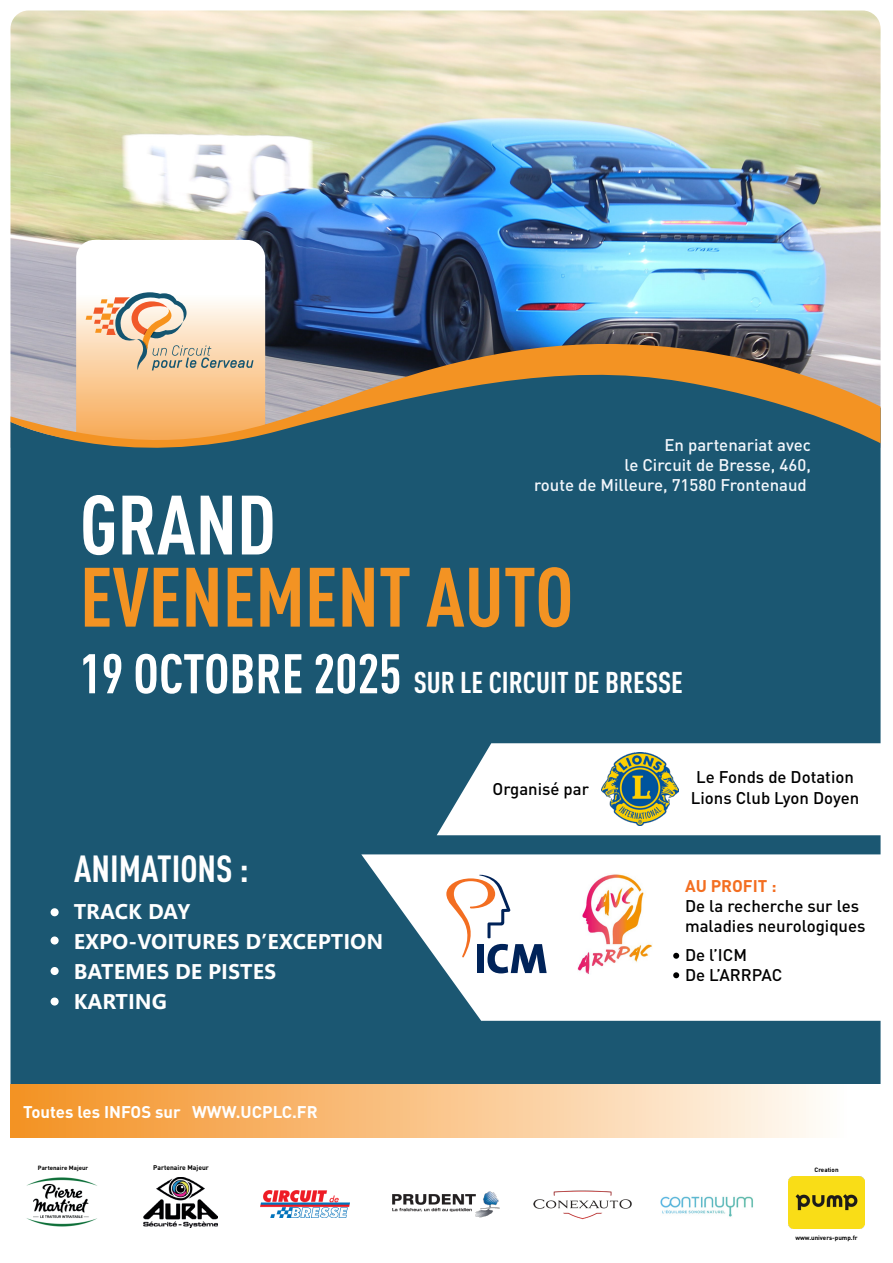
<style>
.page{position:relative;width:893px;height:1263px;background:#fff}
.page>*{position:absolute;margin:0;border:0;box-sizing:border-box;transform-origin:0 0}
.t1{font:700 condensed 82.65px "DIN Pro";color:#f39323}
.t2{font:700 condensed 82.65px "DIN Pro";color:#fff}
.t3{font:700 condensed 37.2px "DIN Pro";color:#fff}
.t4{font:700 condensed 29.7px "DIN Pro";color:#fff}
.t5{font:21.15px/30px "Segoe UI Variable";color:#fff}
.t6{font:500 16.8px/20.1px "DIN Pro";color:#000001}
.t7{font:500 16.8px/20.1px "DIN Pro";color:#f2f6fb;text-align:right}
.t8{font:700 16.8px "DIN Pro";color:#fff}
.t9{font:700 16.8px "DIN Pro";color:#f36e21}
.t10{font:700 6.75px "DIN Pro";color:#000001}
.t11{font:700 6.15px "DIN Pro";color:#000001}
.t12{font:700 6px "DIN Pro";color:#000001}
.s1{font-size:54.9px}
</style>
<div class="page">
<img style="left:10px;top:11px;width:870px;height:307px">
<svg style="left:76px;top:240px;width:189px;height:78px"></svg>
<div style="left:10px;top:485px;width:870px;height:599px;background:#1b5772"></div>
<svg style="left:10px;top:318px;width:870px;height:167px;background:#67726e"></svg>
<img style="left:261px;top:1190px;width:89px;height:27px">
<div style="left:10px;top:1084px;width:870px;height:53px;background:linear-gradient(to right,#f49020,#fff)"></div>
<img style="left:144px;top:1177px;width:74px;height:50px">
<img style="left:26px;top:1177px;width:71px;height:50px">
<img style="left:392px;top:1191px;width:108px;height:27px">
<img style="left:788px;top:1176px;width:76px;height:52px">
<svg style="left:437px;top:743px;width:444px;height:92px"></svg>
<svg style="left:361px;top:854px;width:520px;height:167px"></svg>
<img style="left:601px;top:753px;width:78px;height:73px">
<svg style="left:446px;top:875px;width:101px;height:98px"></svg>
<img style="left:533px;top:1190px;width:99px;height:30px">
<img style="left:660px;top:1196px;width:93px;height:21px">
<div style="left:51px;top:908px;width:8px;height:8px;background:#fff;border-radius:50%"></div>
<div style="left:51px;top:936px;width:8px;height:8px;background:#fff;border-radius:50%"></div>
<div style="left:51px;top:967px;width:8px;height:8px;background:#fff;border-radius:50%"></div>
<svg style="left:673px;top:953px;width:6px;height:6px"></svg>
<svg style="left:673px;top:972px;width:6px;height:6px"></svg>
<div style="left:51px;top:997px;width:8px;height:8px;background:#fff;border-radius:50%"></div>
<img style="left:577px;top:873px;width:75px;height:101px">
<svg style="left:86px;top:292px;width:168px;height:78px;background:#e6cfb7"></svg>
<p class="t7" style="left:534px;top:433px;width:278px">En partenariat avec<br>le Circuit de Bresse, 460,<br>route de Milleure, 71580 Frontenaud</p>
<h1 class="t2" style="left:80px;top:463px;width:198px">GRAND</h1>
<h1 class="t1" style="left:80px;top:535px;width:495px">EVENEMENT AUTO</h1>
<h3 class="t4" style="left:79px;top:660px;width:605px"><span class="s1">19 OCTOBRE 2025</span> SUR LE CIRCUIT DE BRESSE</h3>
<h2 class="t3" style="left:74px;top:841px;width:176px">ANIMATIONS :</h2>
<p class="t5" style="left:74px;top:896px;width:311px">TRACK DAY<br>EXPO-VOITURES D’EXCEPTION<br>BATEMES DE PISTES<br>KARTING</p>
<p class="t8" style="left:23px;top:1097px;width:296px">Toutes les INFOS sur WWW.UCPLC.FR</p>
<p class="t6" style="left:492px;top:777px;width:98px">Organisé par</p>
<p class="t6" style="left:691px;top:765px;width:170px;text-align:center">Le Fonds de Dotation<br>Lions Club Lyon Doyen</p>
<p class="t9" style="left:685px;top:872px;width:93px">AU PROFIT :</p>
<p class="t6" style="left:685px;top:894px;width:182px">De la recherche sur les maladies neurologiques</p>
<p class="t6" style="left:685px;top:943px;width:99px">De l’ICM<br>De L’ARRPAC</p>
<p class="t12" style="left:38px;top:1163px;width:52px">Partenaire Majeur</p>
<p class="t10" style="left:153px;top:1162px;width:57px">Partenaire Majeur</p>
<p class="t11" style="left:814px;top:1165px;width:26px">Creation</p>
<p class="t11" style="left:795px;top:1233px;width:64px">www.univers-pump.fr</p>
</div>
